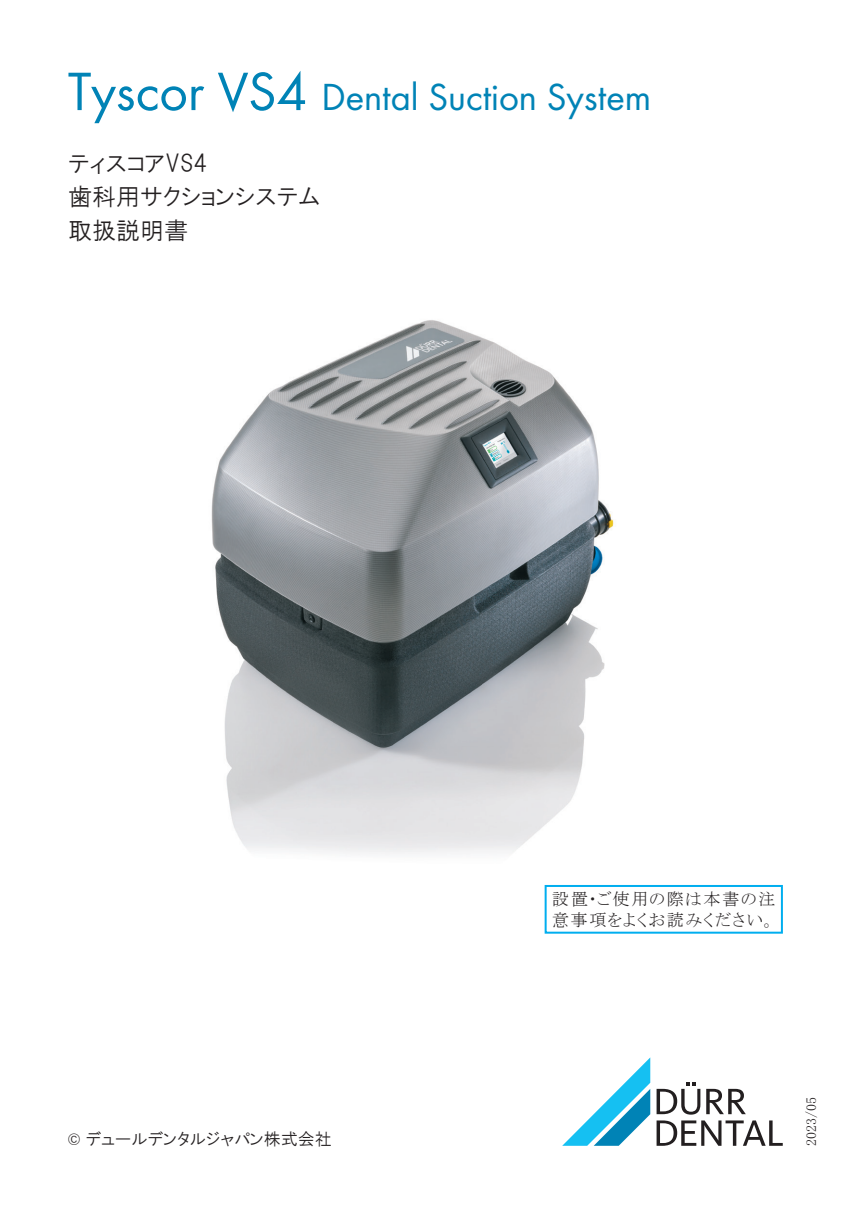
<style>
.page{position:relative;width:851px;height:1214px;background:#fff}
.page>*{position:absolute;margin:0;border:0;box-sizing:border-box;transform-origin:0 0}
.t1{font:39.2px "Futura TOT Boo";color:#0083b6}
.t2{font:24px/33.6px "HGP Gothic M";color:#231f20}
.t3{font:17px/21.2px "MS P Mincho";letter-spacing:.075em;color:#231f20}
.t4{font:17px "HGP Gothic M";color:#231f20}
.t5{font:14px "MS P Mincho";color:#231f20}
.s1{font-size:56px}
.s2{font-family:"Futura BT";font-weight:300;font-size:16px}
</style>
<div class="page">
<svg style="left:563px;top:1058px;width:87px;height:87px"></svg>
<svg style="left:656px;top:1120px;width:126px;height:25px"></svg>
<svg style="left:706px;top:1088px;width:39px;height:25px"></svg>
<svg style="left:656px;top:1082px;width:44px;height:32px"></svg>
<img style="left:211px;top:320px;width:403px;height:534px">
<div style="left:544px;top:884px;width:238px;height:49px;border:2px solid #00aeef"></div>
<p class="t1" style="left:68px;top:74px;width:584px"><span class="s1">Tyscor VS4</span> Dental Suction System</p>
<p class="t2" style="left:68px;top:146px;width:254px">ティスコアVS4<br>歯科用サクションシステム取扱説明書</p>
<p class="t4" style="left:67px;top:1129px;width:266px"><span class="s2">©</span> デュールデンタルジャパン株式会社</p>
<p class="t3" style="left:552px;top:887px;width:224px">設置・ご使用の際は本書の注意事項をよくお読みください。</p>
<p class="t5" style="left:804px;top:1145px;width:50px;rotate:-90deg">2023/05</p>
</div>
